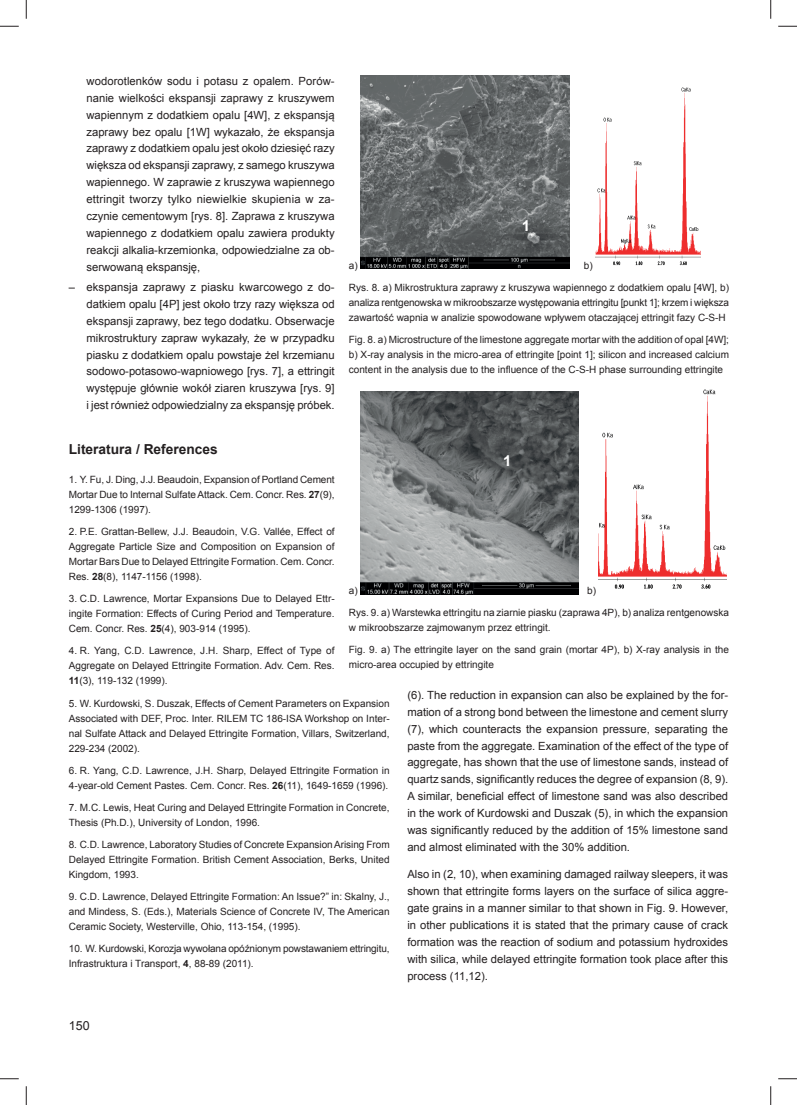
<style>
.page{position:relative;width:797px;height:1105px;background:#fff}
.page>*{position:absolute;margin:0;border:0;box-sizing:border-box;transform-origin:0 0}
.t1{font:700 15px "Arial";color:#fff}
.t2{font:700 13.75px "Arial";color:#231f20}
.t3{font:12.5px "Arial";color:#231f20}
.t4{font:11.25px/16.9px "Arial";color:#231f20;text-align:justify}
.t5{font:10px/15px "Arial";color:#231f20;text-align:justify}
.s1{font-weight:700}
</style>
<div class="page">
<img style="left:360px;top:76px;width:210px;height:193px">
<img style="left:595px;top:87px;width:105px;height:179px">
<img style="left:360px;top:392px;width:219px;height:202px">
<img style="left:599px;top:389px;width:127px;height:200px">
<svg style="left:0;top:25px;width:19px;height:2px"></svg>
<svg style="left:778px;top:25px;width:19px;height:2px"></svg>
<svg style="left:0;top:1078px;width:19px;height:1px"></svg>
<svg style="left:778px;top:1078px;width:19px;height:1px"></svg>
<svg style="left:25px;top:0;width:2px;height:19px"></svg>
<svg style="left:25px;top:1086px;width:2px;height:19px"></svg>
<svg style="left:770px;top:0;width:1px;height:19px"></svg>
<svg style="left:770px;top:1086px;width:1px;height:19px"></svg>
<p class="t4" style="left:86px;top:73px;width:250px">wodorotlenków sodu i potasu z opalem. Porów&shy;nanie wielkości ekspansji zaprawy z kruszywem wapiennym z dodatkiem opalu [4W], z ekspansją zaprawy bez opalu [1W] wykazało, że ekspansja zaprawy z dodatkiem opalu jest około dziesięć razy większa od ekspansji zaprawy, z samego kruszywa wapiennego. W zaprawie z kruszywa wapiennego ettringit tworzy tylko niewielkie skupienia w za&shy;czynie cementowym [rys. 8]. Zaprawa z kruszywa wapiennego z dodatkiem opalu zawiera produkty reakcji alkalia-krzemionka, odpowiedzialne za ob&shy;serwowaną ekspansję,</p>
<p class="t4" style="left:86px;top:279px;width:250px;text-indent:-18px">– ekspansja zaprawy z piasku kwarcowego z do&shy;datkiem opalu [4P] jest około trzy razy większa od ekspansji zaprawy, bez tego dodatku. Obserwacje mikrostruktury zapraw wykazały, że w przypadku piasku z dodatkiem opalu powstaje żel krzemianu sodowo-potasowo-wapniowego [rys. 7], a ettringit występuje głównie wokół ziaren kruszywa [rys. 9] i jest również odpowiedzialny za ekspansję próbek.</p>
<h2 class="t2" style="left:69px;top:441px;width:151px">Literatura / R eferences</h2>
<p class="t5" style="left:69px;top:472px;width:267px">1. Y. Fu, J. Ding, J.J. Beaudoin, Expansion of Portland Cement Mortar Due to Internal Sulfate Attack. Cem. Concr. Res. <span class="s1">27</span>(9), 1299-1306 (1997).</p>
<p class="t5" style="left:69px;top:524px;width:267px">2. P.E. Grattan-Bellew, J.J. Beaudoin, V.G. Vallée, Effect of Aggregate Particle Size and Composition on Expansion of Mortar Bars Due to Delayed Ettringite Formation. Cem. Concr.<br>Res. <span class="s1">28</span>(8), 1147-1156 (1998).</p>
<p class="t5" style="left:69px;top:591px;width:267px">3. C.D. Lawrence, Mortar Expansions Due to Delayed Ettr&shy;ingite Formation: Effects of Curing Period and Temperature.<br>Cem. Concr. Res. <span class="s1">25</span>(4), 903-914 (1995).</p>
<p class="t5" style="left:69px;top:643px;width:267px">4. R. Yang, C.D. Lawrence, J.H. Sharp, Effect of Type of Aggregate on Delayed Ettringite Formation. Adv. Cem. Res.<br><span class="s1">11</span>(3), 119-132 (1999).</p>
<p class="t5" style="left:69px;top:695px;width:322px">5. W. Kurdowski, S. Duszak, Effects of Cement Parameters on Expansion Associated with DEF, Proc. Inter. RILEM TC 186-ISA Workshop on Inter&shy;nal Sulfate Attack and Delayed Ettringite Formation, Villars, Switzerland, 229-234 (2002).</p>
<p class="t5" style="left:69px;top:763px;width:322px">6. R. Yang, C.D. Lawrence, J.H. Sharp, Delayed Ettringite Formation in<br>4-year-old Cement Pastes. Cem. Concr. Res. <span class="s1">26</span>(11), 1649-1659 (1996).</p>
<p class="t5" style="left:69px;top:800px;width:322px">7. M.C. Lewis, Heat Curing and Delayed Ettringite Formation in Concrete,<br>Thesis (Ph.D.), University of London, 1996.</p>
<p class="t5" style="left:69px;top:837px;width:322px">8. C.D. Lawrence, Laboratory Studies of Concrete Expansion Arising From Delayed Ettringite Formation. British Cement Association, Berks, United Kingdom, 1993.</p>
<p class="t5" style="left:69px;top:889px;width:322px">9. C.D. Lawrence, Delayed Ettringite Formation: An Issue?” in: Skalny, J., and Mindess, S. (Eds.), Materials Science of Concrete IV, The American Ceramic Society, Westerville, Ohio, 113-154, (1995).</p>
<p class="t5" style="left:69px;top:941px;width:322px">10. W. Kurdowski, Korozja wywołana opóźnionym powstawaniem ettringitu,<br>Infrastruktura i Transport, <span class="s1">4</span>, 88-89 (2011).</p>
<h1 class="t1" style="left:521px;top:218px;width:10px">1</h1>
<p class="t5" style="left:349px;top:258px;width:10px">a)</p>
<p class="t5" style="left:584px;top:258px;width:10px">b)</p>
<p class="t5" style="left:349px;top:280px;width:382px">Rys. 8. a) Mikrostruktura zaprawy z kruszywa wapiennego z dodatkiem opalu [4W], b) analiza rentgenowska w mikroobszarze występowania ettringitu [punkt 1]; krzem i większa zawartość wapnia w analizie spowodowane wpływem otaczającej ettringit fazy C-S-H</p>
<p class="t5" style="left:349px;top:332px;width:381px">Fig. 8. a) Microstructure of the limestone aggregate mortar with the addition of opal [4W]; b) X-ray analysis in the micro-area of ettringite [point 1]; silicon and increased calcium content in the analysis due to the influence of the C-S-H phase surrounding ettringite</p>
<h1 class="t1" style="left:503px;top:452px;width:10px">1</h1>
<p class="t5" style="left:349px;top:583px;width:10px">a)</p>
<p class="t5" style="left:587px;top:583px;width:10px">b)</p>
<p class="t5" style="left:349px;top:605px;width:381px">Rys. 9. a) Warstewka ettringitu na ziarnie piasku (zaprawa 4P), b) analiza rentgenowska w mikroobszarze zajmowanym przez ettringit.</p>
<p class="t5" style="left:349px;top:642px;width:381px">Fig. 9. a) The ettringite layer on the sand grain (mortar 4P), b) X-ray analysis in the micro-area occupied by ettringite</p>
<p class="t4" style="left:407px;top:686px;width:322px">(6). The reduction in expansion can also be explained by the for&shy;mation of a strong bond between the limestone and cement slurry (7), which counteracts the expansion pressure, separating the paste from the aggregate. Examination of the effect of the type of aggregate, has shown that the use of limestone sands, instead of quartz sands, significantly reduces the degree of expansion (8, 9).<br>A similar, beneficial effect of limestone sand was also described in the work of Kurdowski and Duszak (5), in which the expansion was significantly reduced by the addition of 15% limestone sand and almost eliminated with the 30% addition.</p>
<p class="t4" style="left:407px;top:866px;width:322px">Also in (2, 10), when examining damaged railway sleepers, it was shown that ettringite forms layers on the surface of silica aggre&shy;gate grains in a manner similar to that shown in Fig. 9. However, in other publications it is stated that the primary cause of crack formation was the reaction of sodium and potassium hydroxides with silica, while delayed ettringite formation took place after this process (11,12).</p>
<p class="t3" style="left:69px;top:1019px;width:22px">150</p>
</div>
